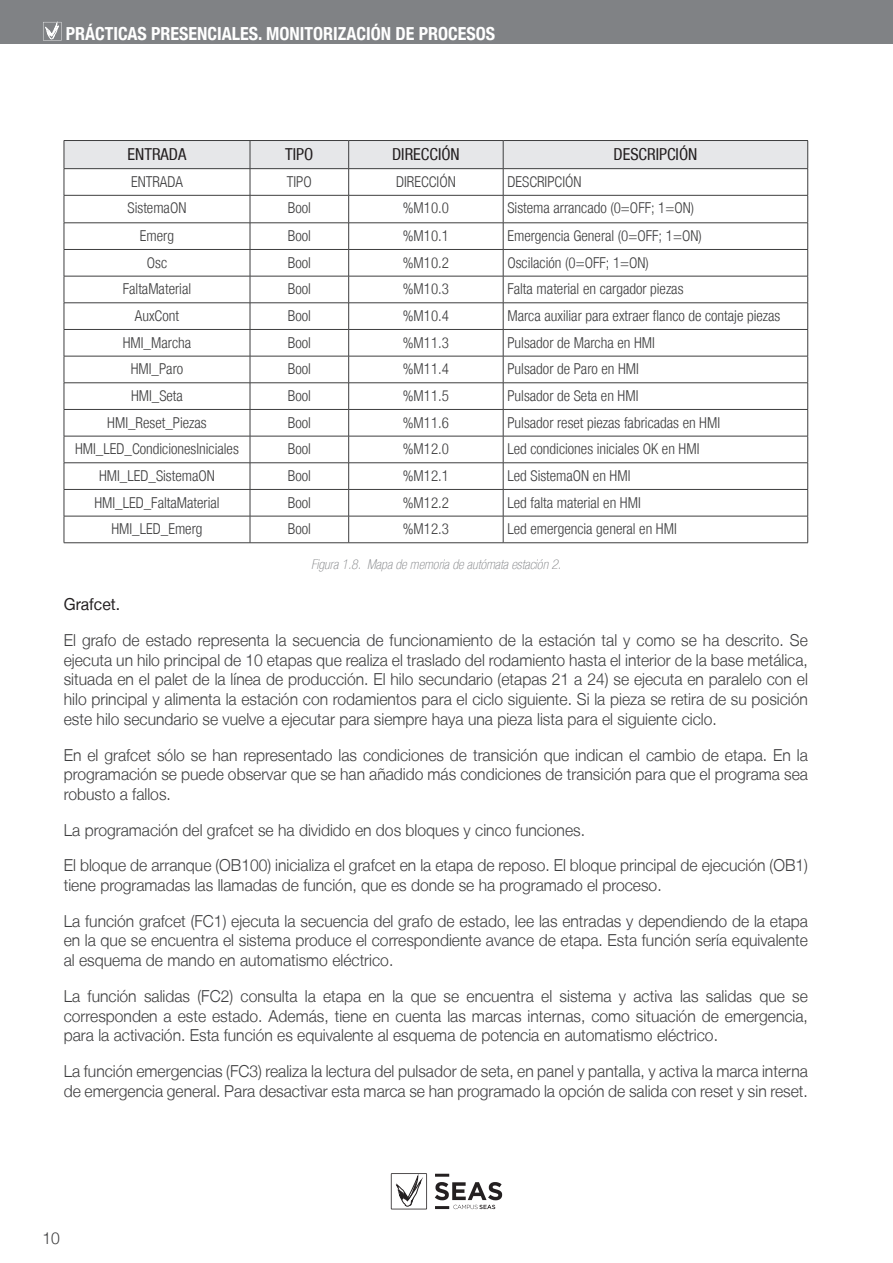
<style>
.page{position:relative;width:893px;height:1263px;background:#fff}
.page>*{position:absolute;margin:0;border:0;box-sizing:border-box;transform-origin:0 0}
.t1{font:700 condensed 18px "Helvetica Neue LT";color:#fff}
.CUERPO_CONTENIDO{font:300 16.5px/19.8px "Helvetica Neue LT";color:#3e3e3f;text-align:justify;scale:.95 1}
.celda_encabezado{font:condensed 16.5px "Helvetica Neue LT";color:#231f20}
.CUERPO_CONTENIDO-2{font:16.5px "Helvetica Neue LT";color:#231f20;scale:.95 1}
.celda_normal{font:300 condensed 15px "Helvetica Neue LT";color:#3e3e3f}
.t2{font:italic 100 condensed 13.5px "Helvetica Neue LT";color:#808285}
</style>
<div class="page">
<div style="left:0;top:0;width:893px;height:44px;background:#808285"></div>
<hr style="left:435px;top:1174px;width:14px;height:3px;background:#231f20">
<svg style="left:435px;top:1182px;width:67px;height:27px"></svg>
<svg style="left:391px;top:1173px;width:36px;height:36px"></svg>
<svg style="left:43px;top:22px;width:19px;height:19px"></svg>
<hr style="left:64px;top:140px;width:186px;height:1px;background:#3e3e3f">
<hr style="left:250px;top:140px;width:99px;height:1px;background:#3e3e3f">
<hr style="left:349px;top:140px;width:154px;height:1px;background:#3e3e3f">
<hr style="left:503px;top:140px;width:305px;height:1px;background:#3e3e3f">
<svg style="left:64px;top:141px;width:744px;height:402px"></svg>
<hr style="left:64px;top:168px;width:186px;height:1px;background:#3e3e3f">
<hr style="left:250px;top:168px;width:99px;height:1px;background:#3e3e3f">
<hr style="left:349px;top:168px;width:154px;height:1px;background:#3e3e3f">
<hr style="left:503px;top:168px;width:305px;height:1px;background:#3e3e3f">
<p class="t1" style="left:66px;top:23px;width:431px">PRÁCTICAS PRESENCIALES. MONITORIZACIÓN DE PROCESOS</p>
<p class="celda_encabezado" style="left:128px;top:145px;width:60px">ENTRADA</p>
<p class="celda_encabezado" style="left:285px;top:145px;width:30px">TIPO</p>
<p class="celda_encabezado" style="left:392px;top:145px;width:69px">DIRECCIÓN</p>
<p class="celda_encabezado" style="left:614px;top:145px;width:85px">DESCRIPCIÓN</p>
<p class="celda_normal" style="left:131px;top:173px;width:53px">ENTRADA</p>
<p class="celda_normal" style="left:287px;top:173px;width:26px">TIPO</p>
<p class="celda_normal" style="left:396px;top:173px;width:61px">DIRECCIÓN</p>
<p class="celda_normal" style="left:507px;top:173px;width:76px">DESCRIPCIÓN</p>
<p class="celda_normal" style="left:128px;top:200px;width:60px">SistemaON</p>
<p class="celda_normal" style="left:288px;top:200px;width:25px">Bool</p>
<p class="celda_normal" style="left:403px;top:200px;width:48px">%M10.0</p>
<p class="celda_normal" style="left:507px;top:200px;width:188px">Sistema arrancado (0=OFF; 1=ON)</p>
<p class="celda_normal" style="left:140px;top:227px;width:36px">Emerg</p>
<p class="celda_normal" style="left:288px;top:227px;width:25px">Bool</p>
<p class="celda_normal" style="left:403px;top:227px;width:48px">%M10.1</p>
<p class="celda_normal" style="left:507px;top:227px;width:196px">Emergencia General (0=OFF; 1=ON)</p>
<p class="celda_normal" style="left:147px;top:254px;width:22px">Osc</p>
<p class="celda_normal" style="left:288px;top:254px;width:25px">Bool</p>
<p class="celda_normal" style="left:403px;top:254px;width:48px">%M10.2</p>
<p class="celda_normal" style="left:507px;top:254px;width:143px">Oscilación (0=OFF; 1=ON)</p>
<p class="celda_normal" style="left:123px;top:280px;width:70px">FaltaMaterial</p>
<p class="celda_normal" style="left:288px;top:280px;width:25px">Bool</p>
<p class="celda_normal" style="left:403px;top:280px;width:48px">%M10.3</p>
<p class="celda_normal" style="left:507px;top:280px;width:178px">Falta material en cargador piezas</p>
<p class="celda_normal" style="left:135px;top:307px;width:46px">AuxCont</p>
<p class="celda_normal" style="left:288px;top:307px;width:25px">Bool</p>
<p class="celda_normal" style="left:403px;top:307px;width:48px">%M10.4</p>
<p class="celda_normal" style="left:507px;top:307px;width:274px">Marca auxiliar para extraer flanco de contaje piezas</p>
<p class="celda_normal" style="left:123px;top:334px;width:70px">HMI_Marcha</p>
<p class="celda_normal" style="left:288px;top:334px;width:25px">Bool</p>
<p class="celda_normal" style="left:403px;top:334px;width:48px">%M11.3</p>
<p class="celda_normal" style="left:507px;top:334px;width:149px">Pulsador de Marcha en HMI</p>
<p class="celda_normal" style="left:131px;top:360px;width:54px">HMI_Paro</p>
<p class="celda_normal" style="left:288px;top:360px;width:25px">Bool</p>
<p class="celda_normal" style="left:403px;top:360px;width:48px">%M11.4</p>
<p class="celda_normal" style="left:507px;top:360px;width:133px">Pulsador de Paro en HMI</p>
<p class="celda_normal" style="left:131px;top:387px;width:53px">HMI_Seta</p>
<p class="celda_normal" style="left:288px;top:387px;width:25px">Bool</p>
<p class="celda_normal" style="left:403px;top:387px;width:48px">%M11.5</p>
<p class="celda_normal" style="left:507px;top:387px;width:132px">Pulsador de Seta en HMI</p>
<p class="celda_normal" style="left:107px;top:414px;width:101px">HMI_Reset_Piezas</p>
<p class="celda_normal" style="left:288px;top:414px;width:25px">Bool</p>
<p class="celda_normal" style="left:403px;top:414px;width:48px">%M11.6</p>
<p class="celda_normal" style="left:507px;top:414px;width:214px">Pulsador reset piezas fabricadas en HMI</p>
<p class="celda_normal" style="left:75px;top:440px;width:165px">HMI_LED_CondicionesIniciales</p>
<p class="celda_normal" style="left:288px;top:440px;width:25px">Bool</p>
<p class="celda_normal" style="left:403px;top:440px;width:48px">%M12.0</p>
<p class="celda_normal" style="left:507px;top:440px;width:193px">Led condiciones iniciales OK en HMI</p>
<p class="celda_normal" style="left:99px;top:467px;width:117px">HMI_LED_SistemaON</p>
<p class="celda_normal" style="left:288px;top:467px;width:25px">Bool</p>
<p class="celda_normal" style="left:403px;top:467px;width:48px">%M12.1</p>
<p class="celda_normal" style="left:507px;top:467px;width:125px">Led SistemaON en HMI</p>
<p class="celda_normal" style="left:94px;top:494px;width:127px">HMI_LED_FaltaMaterial</p>
<p class="celda_normal" style="left:288px;top:494px;width:25px">Bool</p>
<p class="celda_normal" style="left:403px;top:494px;width:48px">%M12.2</p>
<p class="celda_normal" style="left:507px;top:494px;width:135px">Led falta material en HMI</p>
<p class="celda_normal" style="left:111px;top:520px;width:93px">HMI_LED_Emerg</p>
<p class="celda_normal" style="left:288px;top:520px;width:25px">Bool</p>
<p class="celda_normal" style="left:403px;top:520px;width:48px">%M12.3</p>
<p class="celda_normal" style="left:507px;top:520px;width:171px">Led emergencia general en HMI</p>
<p class="t2" style="left:311px;top:557px;width:252px">Figura 1.8. Mapa de memoria de autómata estación 2.</p>
<p class="CUERPO_CONTENIDO-2" style="left:64px;top:594px;width:61px">Grafcet.</p>
<p class="CUERPO_CONTENIDO" style="left:64px;top:630px;width:785px">El grafo de estado representa la secuencia de funcionamiento de la estación tal y como se ha descrito. Se ejecuta un hilo principal de 10 etapas que realiza el traslado del rodamiento hasta el interior de la base metálica, situada en el palet de la línea de producción. El hilo secundario (etapas 21 a 24) se ejecuta en paralelo con el hilo principal y alimenta la estación con rodamientos para el ciclo siguiente. Si la pieza se retira de su posición este hilo secundario se vuelve a ejecutar para siempre haya una pieza lista para el siguiente ciclo.</p>
<p class="CUERPO_CONTENIDO" style="left:64px;top:744px;width:785px">En el grafcet sólo se han representado las condiciones de transición que indican el cambio de etapa. En la programación se puede observar que se han añadido más condiciones de transición para que el programa sea robusto a fallos.</p>
<p class="CUERPO_CONTENIDO" style="left:64px;top:819px;width:550px">La programación del grafcet se ha dividido en dos bloques y cinco funciones.</p>
<p class="CUERPO_CONTENIDO" style="left:64px;top:855px;width:785px">El bloque de arranque (OB100) inicializa el grafcet en la etapa de reposo. El bloque principal de ejecución (OB1) tiene programadas las llamadas de función, que es donde se ha programado el proceso.</p>
<p class="CUERPO_CONTENIDO" style="left:64px;top:910px;width:785px">La función grafcet (FC1) ejecuta la secuencia del grafo de estado, lee las entradas y dependiendo de la etapa en la que se encuentra el sistema produce el correspondiente avance de etapa. Esta función sería equivalente al esquema de mando en automatismo eléctrico.</p>
<p class="CUERPO_CONTENIDO" style="left:64px;top:985px;width:785px">La función salidas (FC2) consulta la etapa en la que se encuentra el sistema y activa las salidas que se corresponden a este estado. Además, tiene en cuenta las marcas internas, como situación de emergencia, para la activación. Esta función es equivalente al esquema de potencia en automatismo eléctrico.</p>
<p class="CUERPO_CONTENIDO" style="left:64px;top:1061px;width:785px">La función emergencias (FC3) realiza la lectura del pulsador de seta, en panel y pantalla, y activa la marca interna de emergencia general. Para desactivar esta marca se han programado la opción de salida con reset y sin reset.</p>
<p class="CUERPO_CONTENIDO" style="left:43px;top:1227px;width:20px">10</p>
</div>
